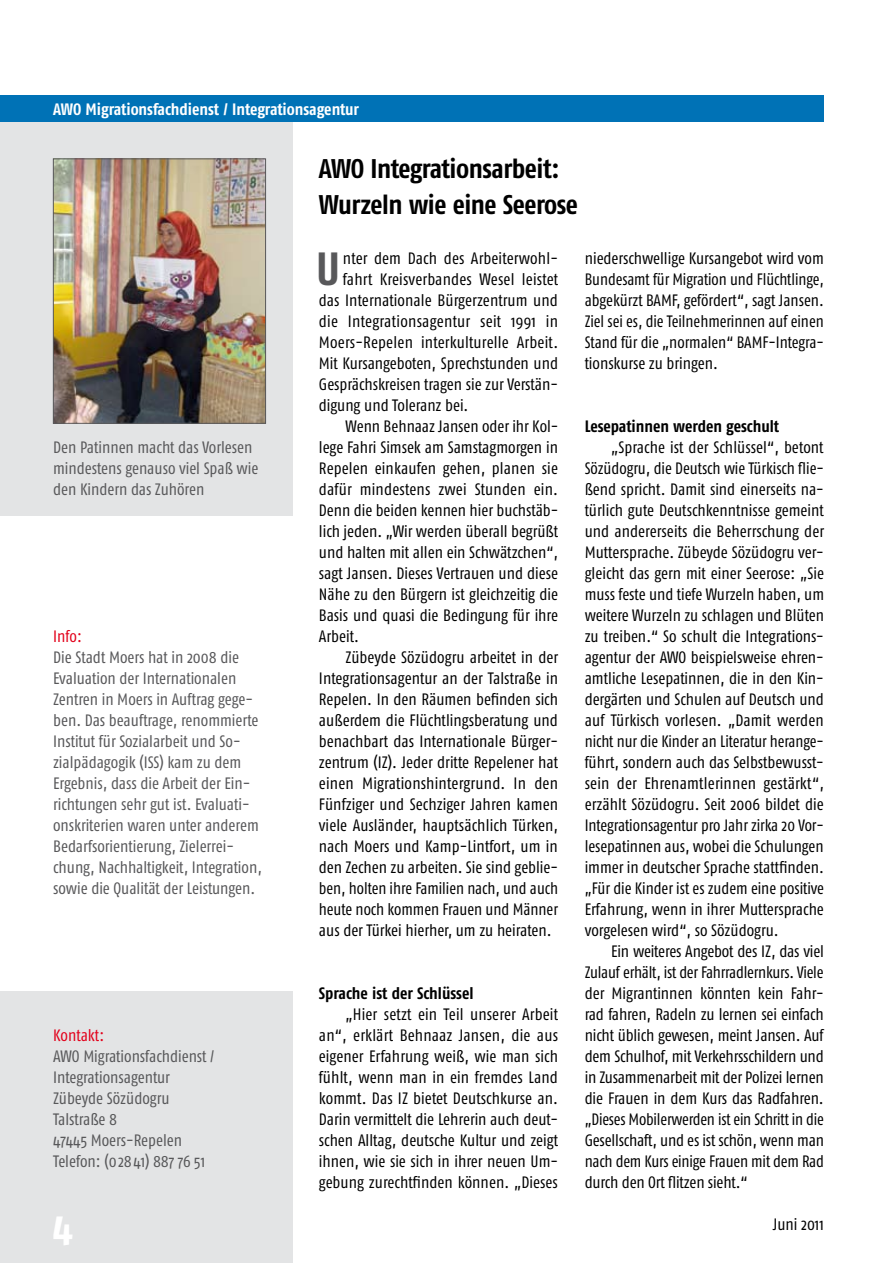
<style>
.page{position:relative;width:893px;height:1263px;background:#fff}
.page>*{position:absolute;margin:0;border:0;box-sizing:border-box;transform-origin:0 0}
.t1{font:700 46.5px "Fago Co";color:#58585a}
.t2{font:700 42px "Fago Co";color:#fff}
.t3{font:700 27px/36px "Fago Co";letter-spacing:-.02em;color:#000}
.t4{font:16.5px/21px "Fago Co";color:#000;text-align:justify}
.t5{font:16.5px/21px "Fago Co";color:#58585a}
.t6{font:700 16.5px "Fago Co";color:#000}
.t7{font:700 16.5px "Fago Co";letter-spacing:-.005em;color:#fff}
.t8{font:16.5px "Fago Co";letter-spacing:.02em;color:#000}
.t9{font:16.5px "Fago Co";color:#e2001a}
</style>
<div class="page">
<div style="left:0;top:1188px;width:292px;height:75px;background:#e3e4e5"></div>
<div style="left:0;top:991px;width:292px;height:207px;background:#e3e4e5"></div>
<div style="left:0;top:96px;width:292px;height:420px;background:#e3e4e5"></div>
<div style="left:0;top:96px;width:824px;height:26px;background:#0072b6"></div>
<img style="left:55px;top:161px;width:209px;height:260px">
<div style="left:53px;top:159px;width:213px;height:264px;border:1px solid #58585a"></div>
<p class="t7" style="left:53px;top:99px;width:307px">AWO Migrationsfachdienst / Integrationsagentur</p>
<p class="t5" style="left:53px;top:436px;width:207px">Den Patinnen macht das Vorlesen mindestens genauso viel Spaß wie den Kindern das Zuhören</p>
<p class="t9" style="left:53px;top:627px;width:30px">Info:</p>
<p class="t5" style="left:53px;top:646px;width:210px">Die Stadt Moers hat in 2008 die Evaluation der Internationalen Zentren in Moers in Auftrag gege&shy;ben. Das beauftrage, renommierte Institut für Sozialarbeit und So&shy;zialpädagogik (ISS) kam zu dem Ergebnis, dass die Arbeit der Ein&shy;richtungen sehr gut ist. Evaluati&shy;onskriterien waren unter anderem Bedarfsorientierung, Zielerrei&shy;chung, Nachhaltigkeit, Integration, sowie die Qualität der Leistungen.</p>
<p class="t9" style="left:53px;top:1026px;width:53px">Kontakt:</p>
<p class="t5" style="left:53px;top:1045px;width:163px">AWO Migrationsfachdienst /<br>Integrationsagentur<br>Zübeyde Sözüdogru<br>Talstraße 8<br>47445 Moers-Repelen<br>Telefon: (02841) 887 76 51</p>
<h3 class="t3" style="left:319px;top:150px;width:261px">AWO Integrationsarbeit:<br>Wurzeln wie eine Seerose</h3>
<h1 class="t1" style="left:316px;top:241px;width:25px">U</h1>
<p class="t4" style="left:343px;top:247px;width:217px">nter dem Dach des Arbeiterwohl-</p>
<p class="t4" style="left:343px;top:268px;width:217px">fahrt Kreisverbandes Wesel leistet</p>
<p class="t4" style="left:319px;top:289px;width:241px">das Internationale Bürgerzentrum und</p>
<p class="t8" style="left:319px;top:312px;width:241px">die Integrationsagentur seit 1991 in</p>
<p class="t4" style="left:319px;top:331px;width:241px">Moers-Repelen interkulturelle Arbeit.</p>
<p class="t4" style="left:319px;top:352px;width:241px">Mit Kursangeboten, Sprechstunden und</p>
<p class="t4" style="left:319px;top:373px;width:241px">Gesprächskreisen tragen sie zur Verstän-</p>
<p class="t4" style="left:319px;top:394px;width:151px">digung und Toleranz bei.</p>
<p class="t4" style="left:345px;top:415px;width:214px">Wenn Behnaaz Jansen oder ihr Kol-</p>
<p class="t4" style="left:319px;top:436px;width:241px">lege Fahri Simsek am Samstagmorgen in</p>
<p class="t4" style="left:319px;top:457px;width:241px">Repelen einkaufen gehen, planen sie</p>
<p class="t4" style="left:319px;top:478px;width:241px">dafür mindestens zwei Stunden ein.</p>
<p class="t4" style="left:319px;top:499px;width:241px">Denn die beiden kennen hier buchstäb-</p>
<p class="t4" style="left:319px;top:520px;width:241px">lich jeden. „Wir werden überall begrüßt</p>
<p class="t4" style="left:319px;top:541px;width:241px">und halten mit allen ein Schwätzchen“,</p>
<p class="t4" style="left:319px;top:562px;width:241px">sagt Jansen. Dieses Vertrauen und diese</p>
<p class="t4" style="left:319px;top:583px;width:241px">Nähe zu den Bürgern ist gleichzeitig die</p>
<p class="t4" style="left:319px;top:604px;width:241px">Basis und quasi die Bedingung für ihre</p>
<p class="t4" style="left:319px;top:625px;width:42px">Arbeit.</p>
<p class="t4" style="left:345px;top:646px;width:214px">Zübeyde Sözüdogru arbeitet in der</p>
<p class="t4" style="left:319px;top:667px;width:241px">Integrationsagentur an der Talstraße in</p>
<p class="t4" style="left:319px;top:688px;width:241px">Repelen. In den Räumen befinden sich</p>
<p class="t4" style="left:319px;top:709px;width:240px">außerdem die Flüchtlingsberatung und</p>
<p class="t4" style="left:319px;top:730px;width:241px">benachbart das Internationale Bürger-</p>
<p class="t4" style="left:319px;top:751px;width:241px">zentrum (IZ). Jeder dritte Repelener hat</p>
<p class="t4" style="left:319px;top:772px;width:241px">einen Migrationshintergrund. In den</p>
<p class="t4" style="left:319px;top:793px;width:241px">Fünfziger und Sechziger Jahren kamen</p>
<p class="t4" style="left:319px;top:814px;width:241px">viele Ausländer, hauptsächlich Türken,</p>
<p class="t4" style="left:319px;top:835px;width:240px">nach Moers und Kamp-Lintfort, um in</p>
<p class="t4" style="left:319px;top:856px;width:241px">den Zechen zu arbeiten. Sie sind geblie-</p>
<p class="t4" style="left:319px;top:877px;width:241px">ben, holten ihre Familien nach, und auch</p>
<p class="t4" style="left:319px;top:898px;width:241px">heute noch kommen Frauen und Männer</p>
<p class="t4" style="left:319px;top:919px;width:234px">aus der Türkei hierher, um zu heiraten.</p>
<p class="t6" style="left:319px;top:983px;width:156px">Sprache ist der Schlüssel</p>
<p class="t4" style="left:319px;top:1003px;width:241px;text-indent:27px">„Hier setzt ein Teil unserer Arbeit an“, erklärt Behnaaz Jansen, die aus eigener Erfahrung weiß, wie man sich fühlt, wenn man in ein fremdes Land kommt. Das IZ bietet Deutschkurse an.<br>Darin vermittelt die Lehrerin auch deut&shy;schen Alltag, deutsche Kultur und zeigt ihnen, wie sie sich in ihrer neuen Um&shy;gebung zurechtfinden können. „Dieses</p>
<p class="t4" style="left:585px;top:247px;width:241px">niederschwellige Kursangebot wird vom Bundesamt für Migration und Flüchtlinge, abgekürzt BAMF, gefördert“, sagt Jansen.<br>Ziel sei es, die Teilnehmerinnen auf einen Stand für die „normalen“ BAMF-Integra&shy;tionskurse zu bringen.</p>
<p class="t6" style="left:585px;top:416px;width:196px">Lesepatinnen werden geschult</p>
<p class="t4" style="left:585px;top:436px;width:241px;text-indent:27px">„Sprache ist der Schlüssel“, betont Sözüdogru, die Deutsch wie Türkisch flie&shy;ßend spricht. Damit sind einerseits na&shy;türlich gute Deutschkenntnisse gemeint und andererseits die Beherrschung der Muttersprache. Zübeyde Sözüdogru ver&shy;gleicht das gern mit einer Seerose: „Sie muss feste und tiefe Wurzeln haben, um weitere Wurzeln zu schlagen und Blüten zu treiben.“ So schult die Integrations&shy;agentur der AWO beispielsweise ehren&shy;amtliche Lesepatinnen, die in den Kin&shy;dergärten und Schulen auf Deutsch und auf Türkisch vorlesen. „Damit werden nicht nur die Kinder an Literatur herange&shy;führt, sondern auch das Selbstbewusst&shy;sein der Ehrenamtlerinnen gestärkt“, erzählt Sözüdogru. Seit 2006 bildet die Integrationsagentur pro Jahr zirka 20 Vor&shy;lesepatinnen aus, wobei die Schulungen immer in deutscher Sprache stattfinden. „Für die Kinder ist es zudem eine positive Erfahrung, wenn in ihrer Muttersprache vorgelesen wird“, so Sözüdogru.</p>
<p class="t4" style="left:585px;top:940px;width:241px;text-indent:27px">Ein weiteres Angebot des IZ, das viel Zulauf erhält, ist der Fahrradlernkurs. Viele der Migrantinnen könnten kein Fahr&shy;rad fahren, Radeln zu lernen sei einfach nicht üblich gewesen, meint Jansen. Auf dem Schulhof, mit Verkehrsschildern und in Zusammenarbeit mit der Polizei lernen die Frauen in dem Kurs das Radfahren. „Dieses Mobilerwerden ist ein Schritt in die Gesellschaft, und es ist schön, wenn man nach dem Kurs einige Frauen mit dem Rad durch den Ort flitzen sieht.“</p>
<h2 class="t2" style="left:53px;top:1201px;width:21px">4</h2>
<p class="t4" style="left:773px;top:1213px;width:53px">Juni 2011</p>
</div>
